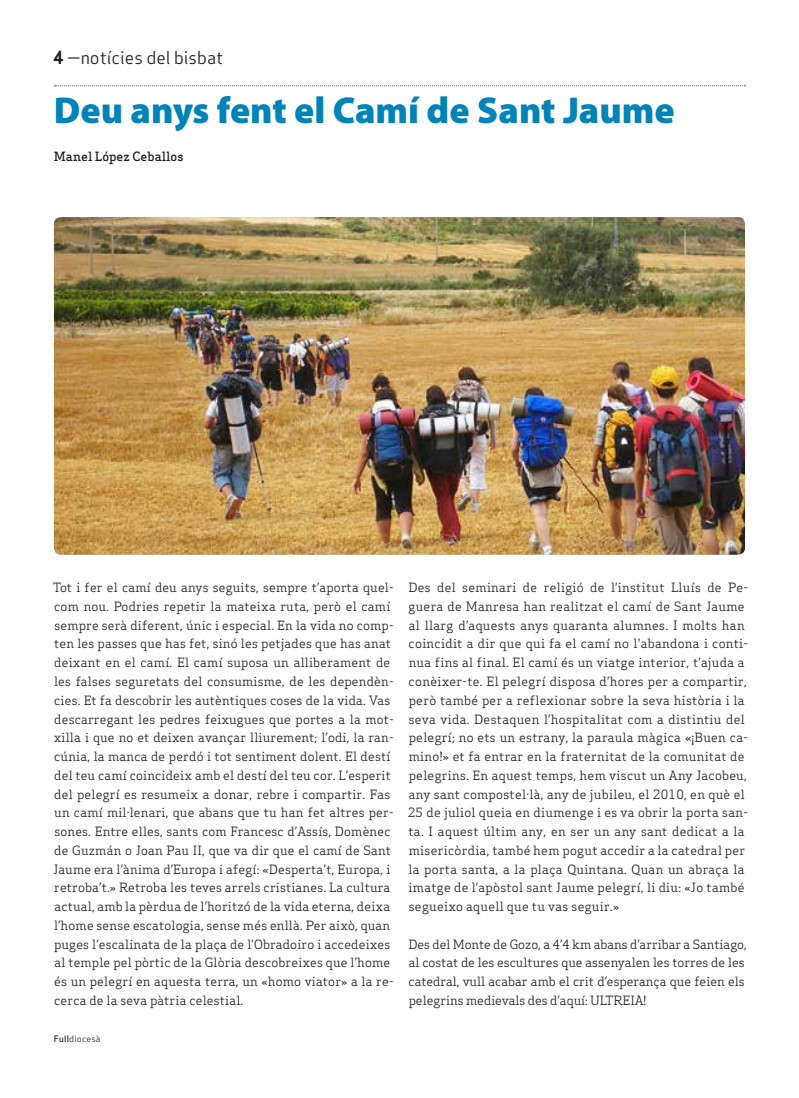
<style>
.page{position:relative;width:799px;height:1098px;background:#fff}
.page>*{position:absolute;margin:0;border:0;box-sizing:border-box;transform-origin:0 0}
.Titulars{font:900 37.5px "Myriad Pro";color:#0083b6}
.Capçalera{font:17.5px "Apex Sans Book T";color:#231f20}
.Text_General{font:12.5px/18.8px "Apex Serif";letter-spacing:.015em;color:#231f20}
.Autors{font:500 12.5px "Apex Serif";color:#231f20}
.Data_Peu{font:8.75px "Apex Sans Book T";letter-spacing:.02em;color:#231f20}
.s1{font-family:"Apex Sans Bold T"}
.s2{font-family:"Apex Sans Medium T"}
</style>
<div class="page">
<svg style="left:54px;top:85px;width:691px;height:1px"></svg>
<img style="left:54px;top:217px;width:691px;height:338px">
<p class="Capçalera" style="left:53px;top:46px;width:172px"><span class="s1">4</span> —notícies del bisbat</p>
<p class="Titulars" style="left:54px;top:86px;width:622px">Deu anys fent el Camí de Sant Jaume</p>
<p class="Autors" style="left:54px;top:148px;width:131px">Manel López Ceballos</p>
<p class="Text_General" style="left:53px;top:578px;width:342px">Tot i fer el camí deu anys seguits, sempre t’aporta quel&shy;com nou. Podries repetir la mateixa ruta, però el camí sempre serà diferent, únic i especial. En la vida no comp&shy;ten les passes que has fet, sinó les petjades que has anat deixant en el camí. El camí suposa un alliberament de les falses seguretats del consumisme, de les dependèn&shy;cies. Et fa descobrir les autèntiques coses de la vida. Vas descarregant les pedres feixugues que portes a la mot&shy;xilla i que no et deixen avançar lliurement; l’odi, la ran&shy;cúnia, la manca de perdó i tot sentiment dolent. El destí del teu camí coincideix amb el destí del teu cor. L’esperit del pelegrí es resumeix a donar, rebre i compartir. Fas un camí mil·lenari, que abans que tu han fet altres per&shy;sones. Entre elles, sants com Francesc d’Assís, Domènec de Guzmán o Joan Pau II, que va dir que el camí de Sant Jaume era l’ànima d’Europa i afegí: «Desperta't, Europa, i retroba’t.» Retroba les teves arrels cristianes. La cultura actual, amb la pèrdua de l’horitzó de la vida eterna, deixa l’home sense escatologia, sense més enllà. Per això, quan puges l’escalinata de la plaça de l’Obradoiro i accedeixes al temple pel pòrtic de la Glòria descobreixes que l’home és un pelegrí en aquesta terra, un «homo viator» a la re&shy;cerca de la seva pàtria celestial.</p>
<p class="Text_General" style="left:408px;top:578px;width:342px">Des del seminari de religió de l’institut Lluís de Pe&shy;guera de Manresa han realitzat el camí de Sant Jaume al llarg d’aquests anys quaranta alumnes. I molts han coincidit a dir que qui fa el camí no l'abandona i conti&shy;nua fins al final. El camí és un viatge interior, t’ajuda a conèixer-te. El pelegrí disposa d’hores per a compartir, però també per a reflexionar sobre la seva història i la seva vida. Destaquen l’hospitalitat com a distintiu del pelegrí; no ets un estrany, la paraula màgica «¡Buen ca&shy;mino!» et fa entrar en la fraternitat de la comunitat de pelegrins. En aquest temps, hem viscut un Any Jacobeu, any sant compostel·là, any de jubileu, el 2010, en què el 25 de juliol queia en diumenge i es va obrir la porta san&shy;ta. I aquest últim any, en ser un any sant dedicat a la misericòrdia, també hem pogut accedir a la catedral per la porta santa, a la plaça Quintana. Quan un abraça la imatge de l’apòstol sant Jaume pelegrí, li diu: «Jo també segueixo aquell que tu vas seguir.»</p>
<p class="Text_General" style="left:408px;top:934px;width:340px">Des del Monte de Gozo, a 4’4 km abans d’arribar a Santiago, al costat de les escultures que assenyalen les torres de les catedral, vull acabar amb el crit d’esperança que feien els pelegrins medievals des d’aquí: ULTREIA!</p>
<p class="Data_Peu" style="left:54px;top:1033px;width:48px"><span class="s2">Full</span>diocesà</p>
</div>
